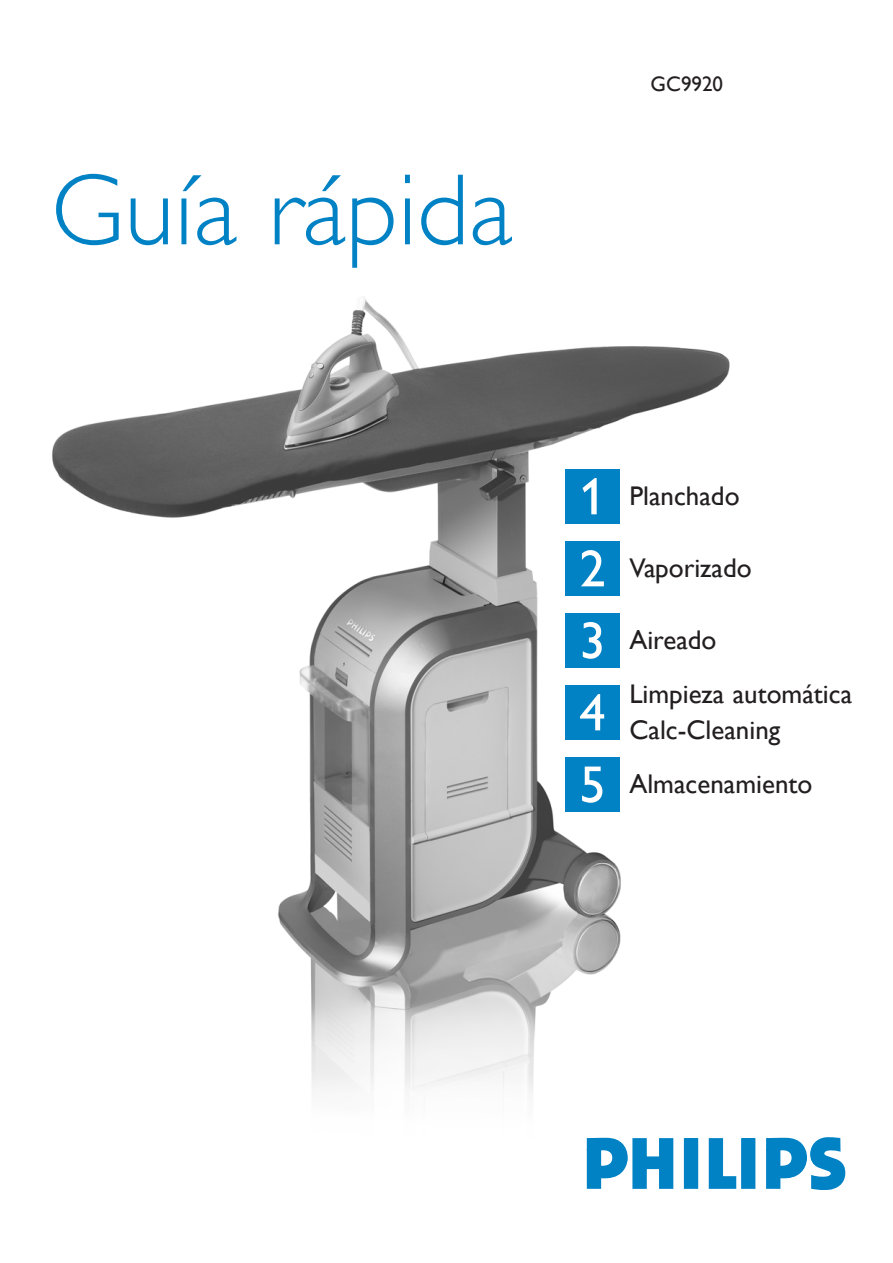
<style>
.page{position:relative;width:893px;height:1263px;background:#fff}
.page>*{position:absolute;margin:0;border:0;box-sizing:border-box;transform-origin:0 0}
.t1{font:102px "Gill Sans Alt One WGL Light";color:#0082c5}
.t2{font:52.5px/72px "Gill Sans Alt One WGL";color:#fff;text-align:justify}
.t3{font:27px/54px "Gill Sans Alt One WGL";color:#231f20}
.t4{font:21px "Gill Sans Alt One WGL";color:#231f20}
.s1{font-size:52.5px;color:#fff}
</style>
<div class="page">
<img style="left:52px;top:297px;width:704px;height:892px">
<svg style="left:766px;top:1137px;width:79px;height:53px"></svg>
<div style="left:685px;top:1139px;width:12px;height:49px;background:#0082c5"></div>
<div style="left:684px;top:1138px;width:14px;height:51px;border:1px solid #0082c5"></div>
<div style="left:742px;top:1139px;width:13px;height:49px;background:#0082c5"></div>
<div style="left:741px;top:1138px;width:14px;height:51px;border:1px solid #0082c5"></div>
<svg style="left:708px;top:1137px;width:29px;height:52px"></svg>
<svg style="left:587px;top:1137px;width:87px;height:52px"></svg>
<div style="left:588px;top:1150px;width:12px;height:38px;background:#0082c5"></div>
<div style="left:587px;top:1149px;width:14px;height:40px;border:1px solid #0082c5"></div>
<div style="left:566px;top:469px;width:54px;height:54px;background:#0082c5"></div>
<div style="left:566px;top:541px;width:54px;height:54px;background:#0082c5"></div>
<div style="left:566px;top:613px;width:54px;height:54px;background:#0082c5"></div>
<div style="left:566px;top:685px;width:54px;height:54px;background:#0082c5"></div>
<div style="left:566px;top:757px;width:54px;height:54px;background:#0082c5"></div>
<h1 class="t1" style="left:51px;top:143px;width:463px">Guía rápida</h1>
<p class="t4" style="left:651px;top:70px;width:74px">GC9920</p>
<p class="t3" style="left:579px;top:469px;width:162px"><span class="s1">1</span> Planchado</p>
<h2 class="t2" style="left:579px;top:532px;width:28px">2<br>3<br>4<br>5</h2>
<p class="t3" style="left:629px;top:541px;width:124px">Vaporizado</p>
<p class="t3" style="left:629px;top:613px;width:224px">Aireado<br>Limpieza automática</p>
<p class="t3" style="left:629px;top:703px;width:185px">Calc-Cleaning<br>Almacenamiento</p>
</div>
